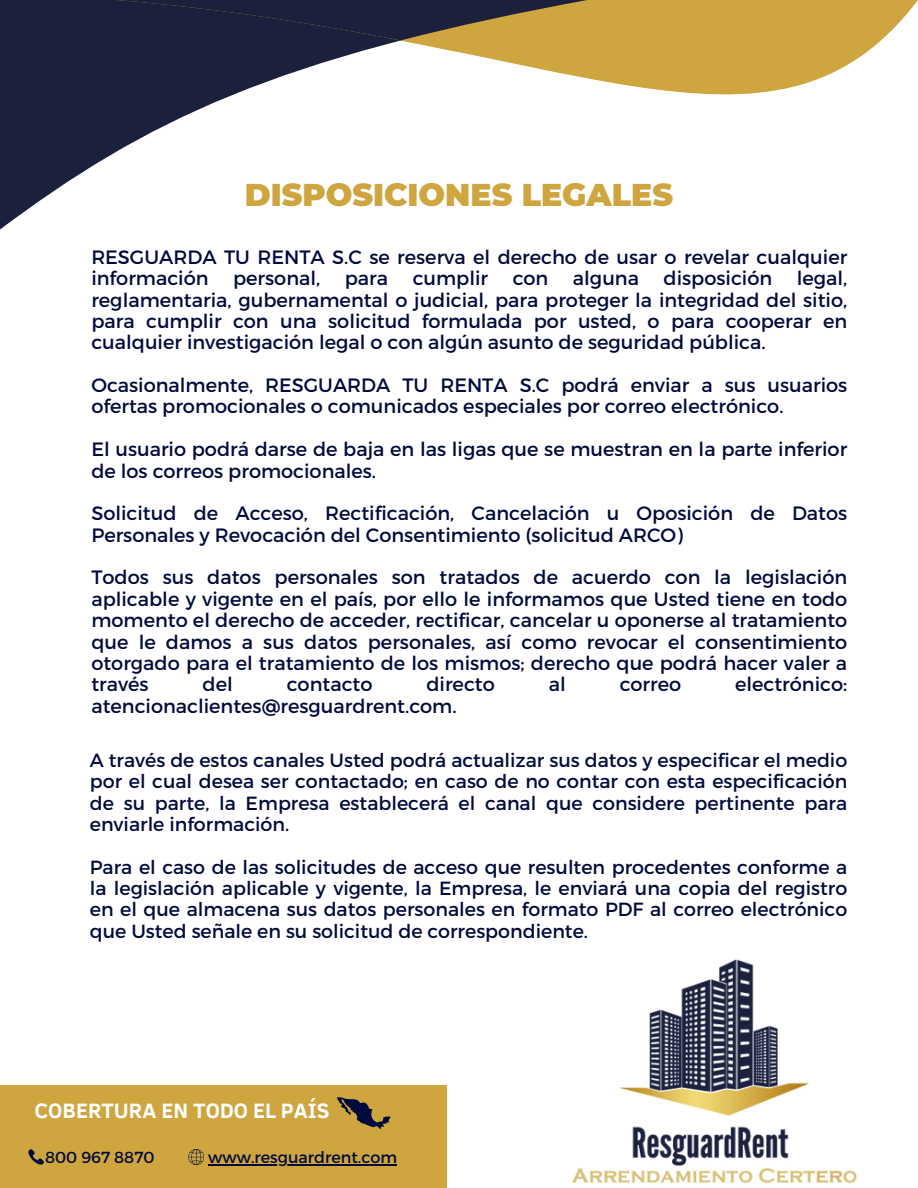
<style>
.page{position:relative;width:918px;height:1188px;background:#fff}
.page>*{position:absolute;margin:0;border:0;box-sizing:border-box;transform-origin:0 0}
.t1{font:900 31.5px "Montserrat";color:#cea53e}
.t2{font:700 21.3px "Clear Sans";color:#fff}
.t3{font:19.35px/21.3px "Montserrat";color:#000b3d}
.t4{font:19.05px/21.3px "Montserrat";color:#000b3d;text-align:justify}
.t5{font:16.05px "Montserrat";color:#000b3d}
</style>
<div class="page">
<svg style="left:0;top:0;width:116px;height:230px;fill:#1b203d"></svg>
<svg style="left:116px;top:0;width:802px;height:152px"></svg>
<svg style="left:116px;top:0;width:471px;height:40px"></svg>
<img style="left:572px;top:960px;width:285px;height:224px">
<div style="left:0;top:1085px;width:447px;height:103px;background:#cea53e"></div>
<svg style="left:337px;top:1097px;width:53px;height:32px"></svg>
<svg style="left:28px;top:1149px;width:16px;height:16px"></svg>
<svg style="left:188px;top:1149px;width:16px;height:16px"></svg>
<hr style="left:208px;top:1164px;width:189px;height:2px;background:#000b3d">
<p class="t1" style="left:245px;top:175px;width:430px">DISPOSICIONES LEGALES</p>
<p class="t3" style="left:91px;top:245px;width:757px">RESGUARDA TU RENTA S.C se reserva el derecho de usar o revelar cualquier información</p>
<p class="t3" style="left:233px;top:267px;width:89px">personal,</p>
<p class="t3" style="left:345px;top:267px;width:45px">para</p>
<p class="t3" style="left:413px;top:267px;width:77px">cumplir</p>
<p class="t3" style="left:513px;top:267px;width:37px">con</p>
<p class="t3" style="left:573px;top:267px;width:68px">alguna</p>
<p class="t3" style="left:664px;top:267px;width:110px">disposición</p>
<p class="t3" style="left:91px;top:267px;width:757px;text-align:justify;text-indent:705px">legal, reglamentaria, gubernamental o judicial, para proteger la integridad del sitio, para cumplir con una solicitud formulada por usted, o para cooperar en cualquier investigación legal o con algún asunto de seguridad pública.</p>
<p class="t3" style="left:91px;top:374px;width:757px">Ocasionalmente, RESGUARDA TU RENTA S.C podrá enviar a sus usuarios ofertas promocionales o comunicados especiales por correo electrónico.</p>
<p class="t3" style="left:91px;top:438px;width:757px">El usuario podrá darse de baja en las ligas que se muestran en la parte inferior de los correos promocionales.</p>
<p class="t3" style="left:91px;top:502px;width:757px">Solicitud de Acceso, Rectificación, Cancelación u Oposición de Datos<br>Personales y Revocación del Consentimiento (solicitud ARCO)</p>
<p class="t3" style="left:91px;top:566px;width:757px;text-align:justify">Todos sus datos personales son tratados de acuerdo con la legislación aplicable y vigente en el país, por ello le informamos que Usted tiene en todo momento el derecho de acceder, rectificar, cancelar u oponerse al tratamiento que le damos a sus datos personales, así como revocar el consentimiento otorgado para el tratamiento de los mismos; derecho que podrá hacer valer a través</p>
<p class="t3" style="left:203px;top:673px;width:32px">del</p>
<p class="t3" style="left:287px;top:673px;width:87px">contacto</p>
<p class="t3" style="left:426px;top:673px;width:70px">directo</p>
<p class="t3" style="left:549px;top:673px;width:19px">al</p>
<p class="t3" style="left:620px;top:673px;width:63px">correo</p>
<p class="t3" style="left:735px;top:673px;width:114px">electrónico:</p>
<p class="t3" style="left:91px;top:694px;width:367px">atencionaclientes@resguardrent.com.</p>
<p class="t4" style="left:90px;top:748px;width:759px">A través de estos canales Usted podrá actualizar sus datos y especificar el medio por el cual desea ser contactado; en caso de no contar con esta especificación de su parte, la Empresa establecerá el canal que considere pertinente para enviarle información.</p>
<p class="t4" style="left:90px;top:855px;width:759px">Para el caso de las solicitudes de acceso que resulten procedentes conforme a la legislación aplicable y vigente, la Empresa, le enviará una copia del registro en el que almacena sus datos personales en formato PDF al correo electrónico que Usted señale en su solicitud de correspondiente.</p>
<p class="t2" style="left:34px;top:1095px;width:297px">COBERTURA EN TODO EL PAÍS</p>
<p class="t5" style="left:45px;top:1146px;width:111px">800 967 8870</p>
<p class="t5" style="left:208px;top:1146px;width:190px">www.resguardrent.com</p>
</div>
